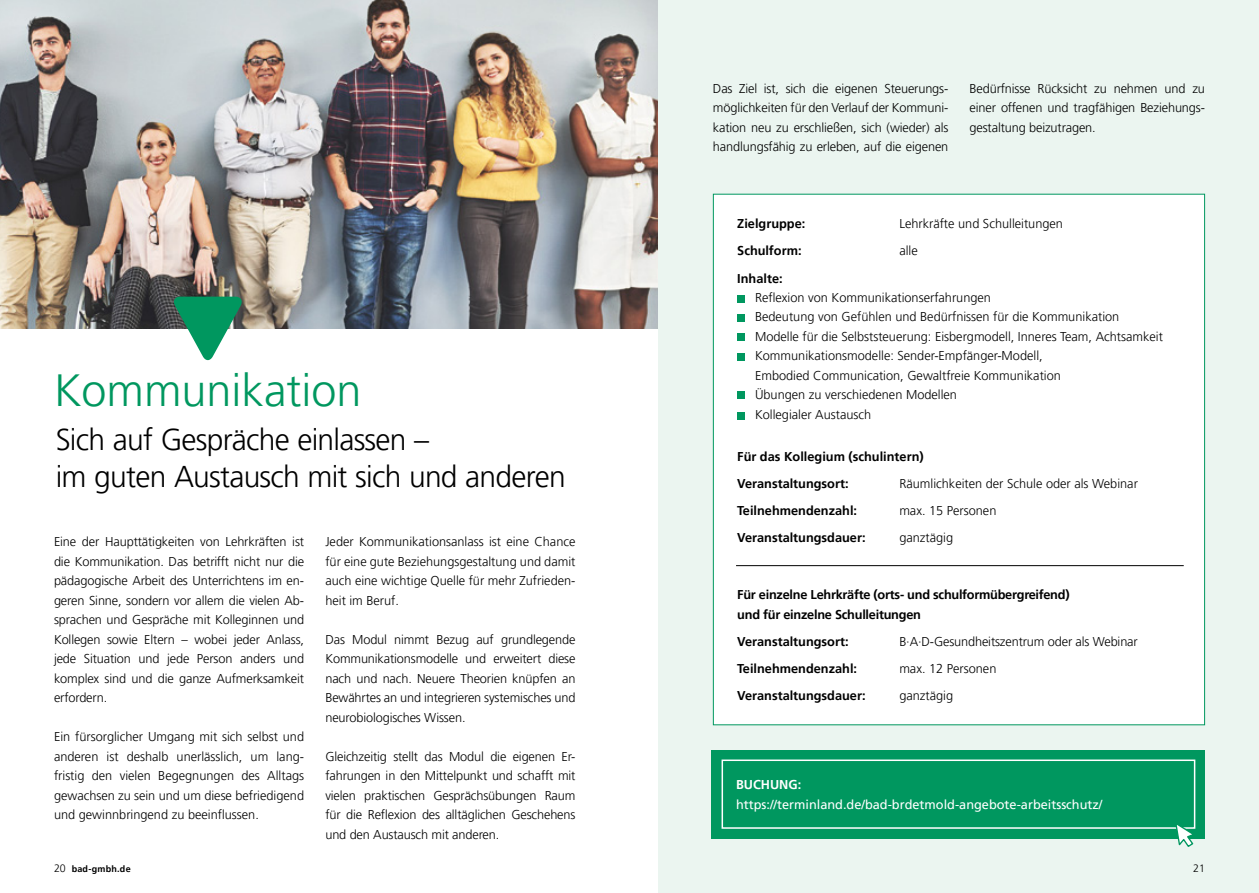
<style>
.page{position:relative;width:1259px;height:893px;background:#fff}
.page>*{position:absolute;margin:0;border:0;box-sizing:border-box;transform-origin:0 0}
.t1{font:300 45px "Frutiger LT Pro";color:#00975f}
.t2{font:300 30px/37.5px "Frutiger LT Pro";letter-spacing:-.025em;color:#000}
.t3{font:300 12.75px/19.5px "Frutiger LT Pro";color:#000;text-align:justify}
.t4{font:700 12.75px/27px "Frutiger LT Pro";color:#000}
.t5{font:700 12.75px/19.5px "Frutiger LT Pro";letter-spacing:-.02em;color:#000}
.t6{font:12.75px "Frutiger LT Pro";color:#fff}
.t7{font:700 12.75px "Frutiger LT Pro";color:#fff}
.t8{font:300 10.65px "Frutiger LT Pro";color:#000}
.t9{font:700 9px "Frutiger LT Pro";letter-spacing:.025em;color:#000}
.s1{font-weight:300;font-size:10.65px}
</style>
<div class="page">
<img style="left:0;top:0;width:659px;height:328px">
<svg style="left:172px;top:297px;width:71px;height:64px"></svg>
<div style="left:659px;top:0;width:600px;height:893px;background:#ebf5f0"></div>
<div style="left:712px;top:750px;width:493px;height:88px;background:#00975f"></div>
<div style="left:721px;top:759px;width:474px;height:70px;border:2px solid #fff"></div>
<div style="left:713px;top:194px;width:492px;height:531px;background:#fff;border:1px solid #00975f"></div>
<div style="left:737px;top:295px;width:7px;height:7px;background:#00975f"></div>
<div style="left:737px;top:334px;width:7px;height:7px;background:#00975f"></div>
<div style="left:737px;top:353px;width:7px;height:7px;background:#00975f"></div>
<div style="left:737px;top:391px;width:7px;height:7px;background:#00975f"></div>
<div style="left:737px;top:412px;width:7px;height:7px;background:#00975f"></div>
<div style="left:737px;top:314px;width:7px;height:7px;background:#00975f"></div>
<hr style="left:736px;top:565px;width:447px;height:1px;background:#000">
<svg style="left:1174px;top:821px;width:22px;height:26px"></svg>
<h1 class="t1" style="left:54px;top:364px;width:309px">Kommunikation</h1>
<h2 class="t2" style="left:56px;top:421px;width:512px">Sich auf Gespräche einlassen –<br>im guten Austausch mit sich und anderen</h2>
<p class="t3" style="left:54px;top:532px;width:252px">Eine der Haupttätigkeiten von Lehrkräften ist die Kommunikation. Das betrifft nicht nur die pädagogische Arbeit des Unterrichtens im en&shy;geren Sinne, sondern vor allem die vielen Ab&shy;sprachen und Gespräche mit Kolleginnen und Kollegen sowie Eltern – wobei jeder Anlass, jede Situation und jede Person anders und komplex sind und die ganze Aufmerksamkeit erfordern.</p>
<p class="t3" style="left:54px;top:727px;width:252px">Ein fürsorglicher Umgang mit sich selbst und anderen ist deshalb unerlässlich, um lang&shy;fristig den vielen Begegnungen des Alltags gewachsen zu sein und um diese befriedigend und gewinnbringend zu beeinflussen.</p>
<p class="t9" style="left:54px;top:863px;width:78px"><span class="s1">20</span> bad-gmbh.de</p>
<p class="t3" style="left:325px;top:532px;width:252px">Jeder Kommunikationsanlass ist eine Chance für eine gute Beziehungsgestaltung und damit auch eine wichtige Quelle für mehr Zufrieden&shy;heit im Beruf.</p>
<p class="t3" style="left:325px;top:630px;width:252px">Das Modul nimmt Bezug auf grundlegende Kommunikationsmodelle und erweitert diese nach und nach. Neuere Theorien knüpfen an Bewährtes an und integrieren systemisches und neurobiologisches Wissen.</p>
<p class="t3" style="left:325px;top:747px;width:252px">Gleichzeitig stellt das Modul die eigenen Er&shy;fahrungen in den Mittelpunkt und schafft mit vielen praktischen Gesprächsübungen Raum für die Reflexion des alltäglichen Geschehens und den Austausch mit anderen.</p>
<p class="t3" style="left:713px;top:79px;width:237px">Das Ziel ist, sich die eigenen Steuerungs&shy;möglichkeiten für den Verlauf der Kommuni&shy;kation neu zu erschließen, sich (wieder) als handlungsfähig zu erleben, auf die eigenen</p>
<p class="t3" style="left:969px;top:79px;width:237px">Bedürfnisse Rücksicht zu nehmen und zu einer offenen und tragfähigen Beziehungs&shy;gestaltung beizutragen.</p>
<p class="t4" style="left:737px;top:211px;width:70px">Zielgruppe:</p>
<p class="t3" style="left:899px;top:214px;width:165px">Lehrkräfte und Schulleitungen</p>
<p class="t4" style="left:737px;top:238px;width:66px">Schulform:</p>
<p class="t3" style="left:899px;top:241px;width:20px">alle</p>
<p class="t4" style="left:737px;top:265px;width:47px">Inhalte:</p>
<p class="t3" style="left:755px;top:288px;width:409px;text-align:left">Reflexion von Kommunikationserfahrungen<br>Bedeutung von Gefühlen und Bedürfnissen für die Kommunikation Modelle für die Selbststeuerung: Eisbergmodell, Inneres Team, Achtsamkeit Kommunikationsmodelle: Sender-Empfänger-Modell,<br>Embodied Communication, Gewaltfreie Kommunikation<br>Übungen zu verschiedenen Modellen<br>Kollegialer Austausch</p>
<p class="t4" style="left:737px;top:443px;width:188px">Für das Kollegium (schulintern)<br>Veranstaltungsort:</p>
<p class="t3" style="left:899px;top:474px;width:240px">Räumlichkeiten der Schule oder als Webinar</p>
<p class="t4" style="left:737px;top:497px;width:121px">Teilnehmendenzahl:</p>
<p class="t3" style="left:899px;top:501px;width:99px">max. 15 Personen</p>
<p class="t4" style="left:737px;top:524px;width:130px">Veranstaltungsdauer:</p>
<p class="t3" style="left:899px;top:528px;width:55px">ganztägig</p>
<p class="t5" style="left:737px;top:585px;width:334px">Für einzelne Lehrkräfte (orts- und schulformübergreifend) und für einzelne Schulleitungen</p>
<p class="t4" style="left:737px;top:628px;width:113px">Veranstaltungsort:</p>
<p class="t3" style="left:899px;top:631px;width:240px">B∙A∙D-Gesundheitszentrum oder als Webinar</p>
<p class="t4" style="left:737px;top:655px;width:121px">Teilnehmendenzahl:</p>
<p class="t3" style="left:899px;top:658px;width:99px">max. 12 Personen</p>
<p class="t4" style="left:737px;top:682px;width:130px">Veranstaltungsdauer:</p>
<p class="t3" style="left:899px;top:685px;width:55px">ganztägig</p>
<p class="t7" style="left:736px;top:777px;width:67px">BUCHUNG:</p>
<p class="t6" style="left:736px;top:797px;width:368px">https://terminland.de/bad-brdetmold-angebote-arbeitsschutz/</p>
<p class="t8" style="left:1193px;top:862px;width:13px">21</p>
</div>
